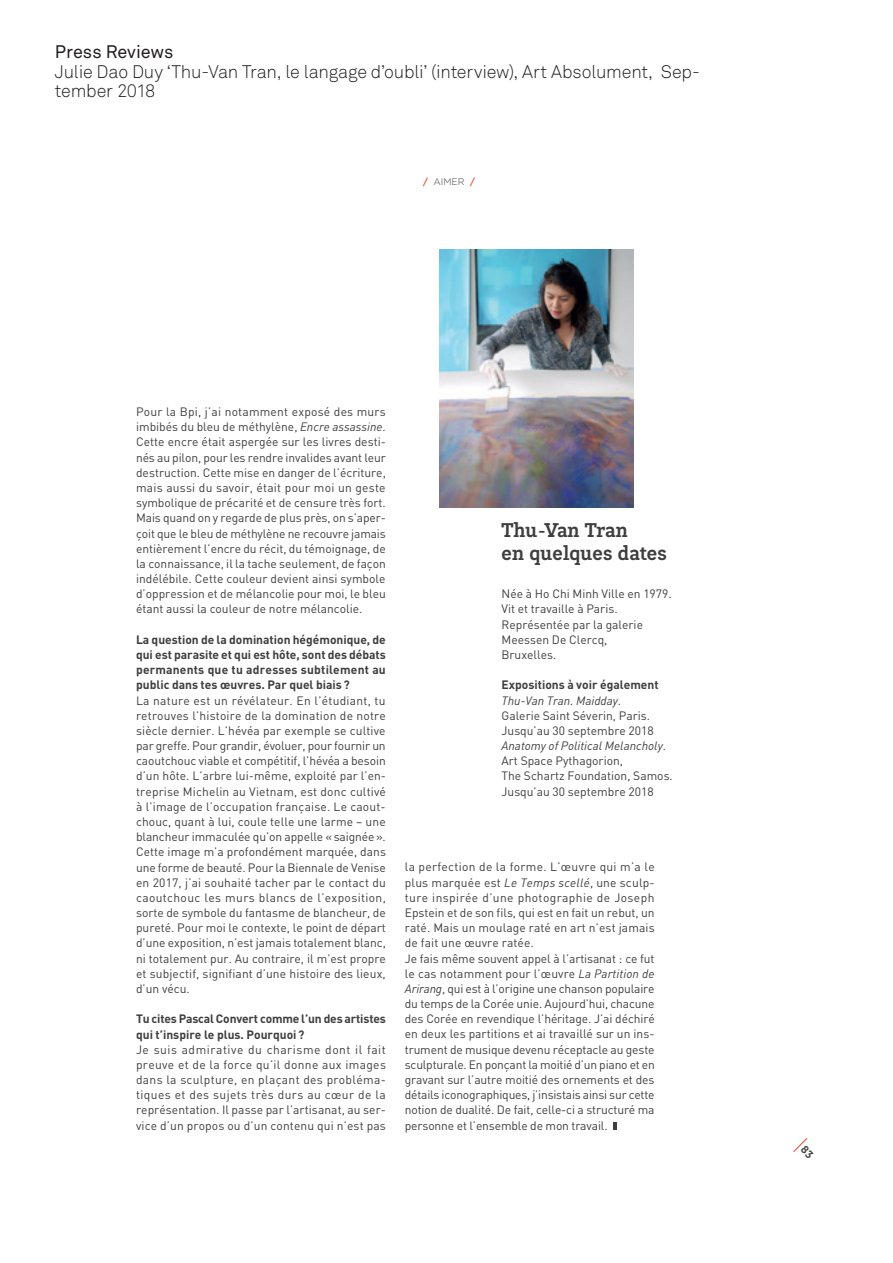
<style>
.page{position:relative;width:893px;height:1263px;background:#fff}
.page>*{position:absolute;margin:0;border:0;box-sizing:border-box;transform-origin:0 0}
.t1{font:700 20.1px/22.8px "Lean OPS";color:#3e3e3f}
.t2{font:18px/19.4px "Akkurat Light Pro";letter-spacing:-.015em;color:#231f20}
.t3{font:18px "Akkurat Pro";letter-spacing:-.005em;color:#231f20}
.t4{font:12px/15.1px "DIN";color:#3e3e3f}
.t5{font:700 12px/15.1px "DIN";color:#3e3e3f;text-align:justify}
.t6{font:300 9.3px "Gotham";color:#3e3e3f}
.s1{font-weight:500;color:#ef3e22}
.s2{font-style:italic}
.s3{font-weight:700}
</style>
<div class="page">
<svg style="left:613px;top:1122px;width:3px;height:7px"></svg>
<img style="left:440px;top:249px;width:193px;height:258px">
<svg style="left:793px;top:1138px;width:15px;height:14px"></svg>
<h2 class="t3" style="left:55px;top:42px;width:120px">Press Reviews</h2>
<h2 class="t2" style="left:55px;top:62px;width:646px">Julie Dao Duy ‘Thu-Van Tran, le langage d’oubli’ (interview), Art Absolument, Sep&shy;tember 2018</h2>
<p class="t6" style="left:423px;top:175px;width:54px"><span class="s1">/</span> AIMER <span class="s1">/</span></p>
<p class="t4" style="left:136px;top:404px;width:251px;text-align:justify">Pour la Bpi, j’ai notamment exposé des murs imbibés du bleu de méthylène, <span class="s2">Encre assassine</span>.<br>Cette encre était aspergée sur les livres desti&shy;nés au pilon, pour les rendre invalides avant leur destruction. Cette mise en danger de l’écriture, mais aussi du savoir, était pour moi un geste symbolique de précarité et de censure très fort.<br>Mais quand on y regarde de plus près, on s’aper&shy;çoit que le bleu de méthylène ne recouvre jamais entièrement l’encre du récit, du témoignage, de la connaissance, il la tache seulement, de façon indélébile. Cette couleur devient ainsi symbole d’oppression et de mélancolie pour moi, le bleu étant aussi la couleur de notre mélancolie.</p>
<p class="t5" style="left:136px;top:631px;width:251px">La question de la domination hégémonique, de qui est parasite et qui est hôte, sont des débats permanents que tu adresses subtilement au public dans tes œuvres. Par quel biais?</p>
<p class="t4" style="left:136px;top:692px;width:251px;text-align:justify">La nature est un révélateur. En l’étudiant, tu retrouves l’histoire de la domination de notre siècle dernier. L’hévéa par exemple se cultive par greffe. Pour grandir, évoluer, pour fournir un caoutchouc viable et compétitif, l’hévéa a besoin d’un hôte. L’arbre lui-même, exploité par l’en&shy;treprise Michelin au Vietnam, est donc cultivé à l’image de l’occupation française. Le caout&shy;chouc, quant à lui, coule telle une larme – une blancheur immaculée qu’on appelle «saignée».<br>Cette image m’a profondément marquée, dans une forme de beauté. Pour la Biennale de Venise en 2017, j’ai souhaité tacher par le contact du caoutchouc les murs blancs de l’exposition, sorte de symbole du fantasme de blancheur, de pureté. Pour moi le contexte, le point de départ d’une exposition, n’est jamais totalement blanc, ni totalement pur. Au contraire, il m’est propre et subjectif, signifiant d’une histoire des lieux, d’un vécu.</p>
<p class="t5" style="left:136px;top:1011px;width:251px">Tu cites Pascal Convert comme l’un des artistes qui t’inspire le plus. Pourquoi?</p>
<p class="t4" style="left:136px;top:1041px;width:251px;text-align:justify">Je suis admirative du charisme dont il fait preuve et de la force qu’il donne aux images dans la sculpture, en plaçant des probléma&shy;tiques et des sujets très durs au cœur de la représentation. Il passe par l’artisanat, au ser&shy;vice d’un propos ou d’un contenu qui n’est pas</p>
<h1 class="t1" style="left:501px;top:519px;width:167px">Thu-Van Tran<br>en quelques dates</h1>
<p class="t4" style="left:501px;top:586px;width:172px">Née à Ho Chi Minh Ville en 1979.<br>Vit et travaille à Paris.<br>Représentée par la galerie<br>Meessen De Clercq,<br>Bruxelles.</p>
<p class="t4" style="left:501px;top:677px;width:173px"><span class="s3">Expositions à voir également<br></span><span class="s2">Thu-Van Tran. Maidday</span>.<br>Galerie Saint Séverin, Paris.<br>Jusqu’au 30 septembre 2018<br><span class="s2">Anatomy of Political Melancholy</span>.<br>Art Space Pythagorion,<br>The Schartz Foundation, Samos.<br>Jusqu’au 30 septembre 2018</p>
<p class="t4" style="left:405px;top:859px;width:251px">la perfection de la forme. L’œuvre qui m’a le plus marquée est <span class="s2">Le Temps scellé</span>, une sculp&shy;ture inspirée d’une photographie de Joseph Epstein et de son fils, qui est en fait un rebut, un raté. Mais un moulage raté en art n’est jamais de fait une œuvre ratée.<br>Je fais même souvent appel à l’artisanat : ce fut le cas notamment pour l’œuvre <span class="s2">La Partition de Arirang</span>, qui est à l’origine une chanson populaire du temps de la Corée unie. Aujourd’hui, chacune des Corée en revendique l’héritage. J’ai déchiré en deux les partitions et ai travaillé sur un ins&shy;trument de musique devenu réceptacle au geste sculpturale. En ponçant la moitié d’un piano et en gravant sur l’autre moitié des ornements et des détails iconographiques, j’insistais ainsi sur cette notion de dualité. De fait, celle-ci a structuré ma personne et l’ensemble de mon travail.</p>
</div>
